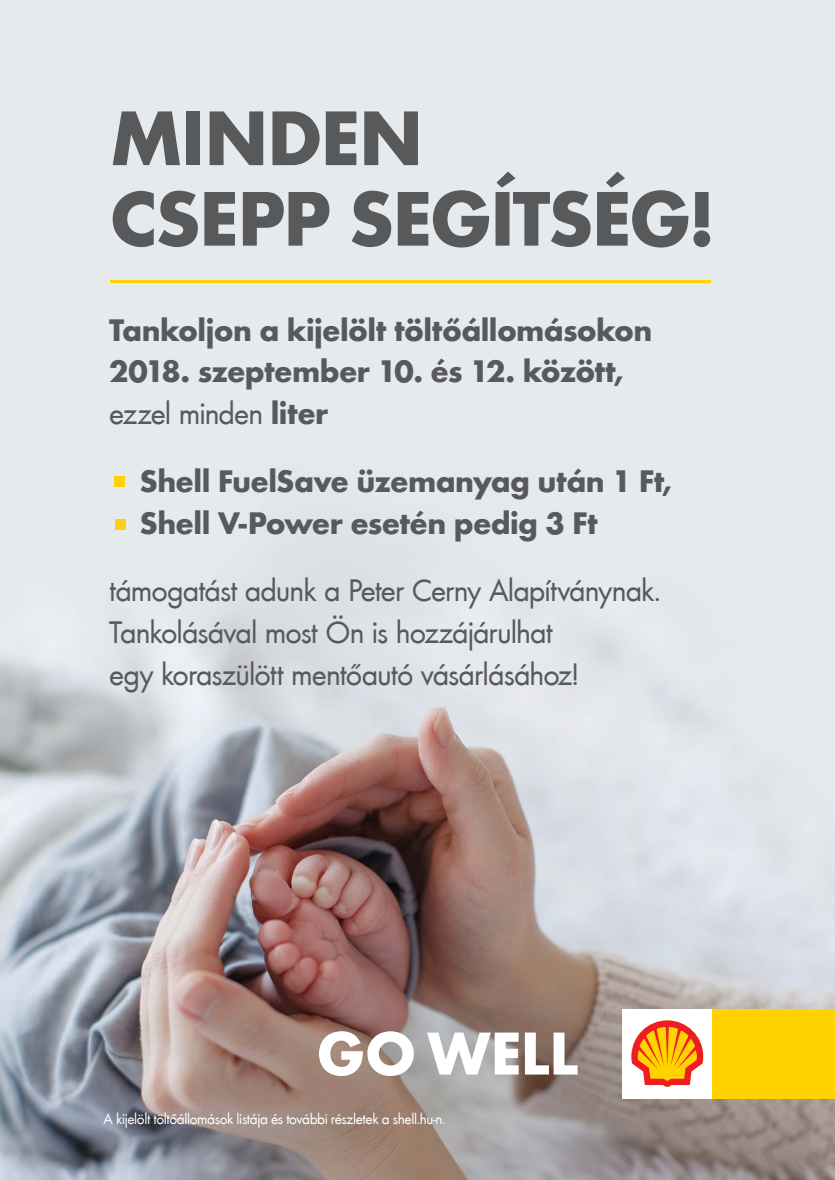
<style>
.page{position:relative;width:835px;height:1180px;background:#fff}
.page>*{position:absolute;margin:0;border:0;box-sizing:border-box;transform-origin:0 0}
.t1{font:700 80.5px/80.5px "Shell Futura";letter-spacing:-.03em;color:#58595b}
.t2{font:700 32.2px/41.9px "Shell Futura";letter-spacing:-.02em;color:#58595b}
.t3{font:32.2px/41.9px "Shell Futura";letter-spacing:-.03em;color:#58595b}
.t4{font:15.4px "Shell Futura";letter-spacing:-.025em;color:#fff}
.s1{font-weight:400}
</style>
<div class="page">
<img style="left:0;top:0;width:834px;height:1180px">
<div style="left:712px;top:1008px;width:89px;height:90px;background:#ffd200"></div>
<div style="left:622px;top:1008px;width:90px;height:90px;background:#fff"></div>
<svg style="left:631px;top:1020px;width:73px;height:67px"></svg>
<svg style="left:319px;top:1031px;width:258px;height:45px"></svg>
<div style="left:763px;top:1008px;width:71px;height:90px;background:#ffd200"></div>
<hr style="left:110px;top:280px;width:600px;height:2px;background:#ffd200">
<div style="left:114px;top:476px;width:11px;height:11px;background:#fed109"></div>
<div style="left:115px;top:518px;width:10px;height:11px;background:#fed109"></div>
<h1 class="t1" style="left:109px;top:97px;width:607px">MINDEN<br>CSEPP SEGÍTSÉG!</h1>
<p class="t2" style="left:109px;top:308px;width:544px">Tankoljon a kijelölt töltőállomásokon<br>2018. szeptember 10. és 12. között, <span class="s1">ezzel minden</span> liter</p>
<p class="t2" style="left:139px;top:460px;width:534px">Shell FuelSave üzemanyag után 1 Ft,<br>Shell V-Power esetén pedig 3 Ft</p>
<p class="t3" style="left:109px;top:569px;width:553px">támogatást adunk a Peter Cerny Alapítványnak.<br>Tankolásával most Ön is hozzájárulhat<br>egy koraszülött mentőautó vásárlásához!</p>
<p class="t4" style="left:104px;top:1109px;width:343px">A kijelölt töltőállomások listája és további részletek a shell.hu-n.</p>
</div>
